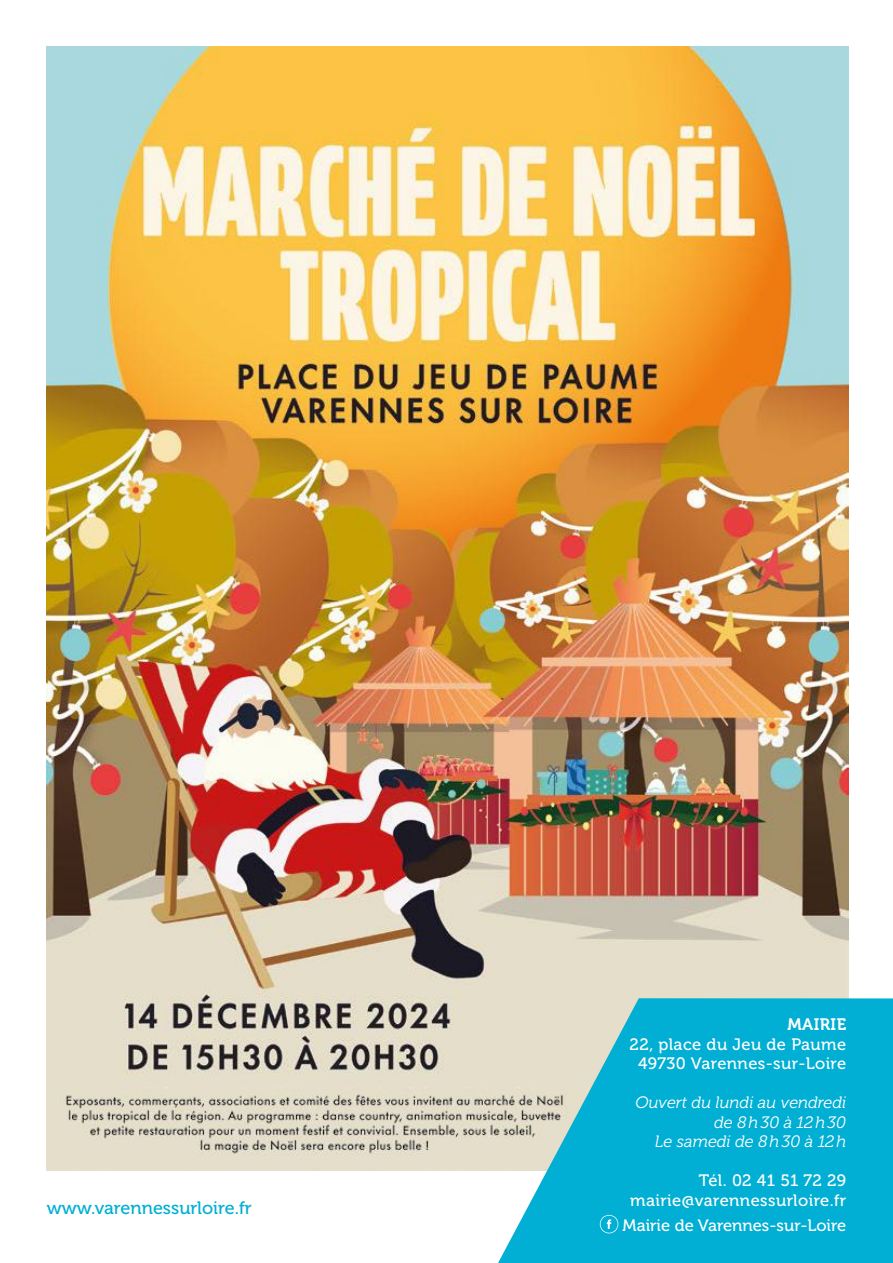
<style>
.page{position:relative;width:893px;height:1263px;background:#fff}
.page>*{position:absolute;margin:0;border:0;box-sizing:border-box;transform-origin:0 0}
.t1{font:18px "Museo 500";color:#00afd3}
.t2{font:16.5px/19.5px "Museo 500";letter-spacing:.025em;color:#fff;text-align:center}
.t3{font:italic 16.5px/19.5px "Museo 300";color:#fff;text-align:right}
.t4{font:16.5px "Museo 500";color:#fff}
.t5{font:16.5px "Museo 700";letter-spacing:.025em;color:#fff}
</style>
<div class="page">
<img style="left:47px;top:46px;width:801px;height:1124px">
<img style="left:59px;top:1087px;width:439px;height:77px">
<svg style="left:498px;top:998px;width:395px;height:265px;fill:#00afd3"></svg>
<svg style="left:600px;top:1215px;width:18px;height:18px"></svg>
<p class="t1" style="left:47px;top:1198px;width:207px">www.varennessurloire.fr</p>
<p class="t5" style="left:787px;top:1015px;width:60px">MAIRIE</p>
<p class="t2" style="left:630px;top:1034px;width:218px">22, place du Jeu de Paume<br>49730 Varennes-sur-Loire</p>
<p class="t3" style="left:635px;top:1093px;width:212px">Ouvert du lundi au vendredi de 8h30 à 12h30<br>Le samedi de 8h30 à 12h</p>
<p class="t2" style="left:630px;top:1171px;width:217px;text-align:right">Tél. 02 41 51 72 29 mairie@varennessurloire.fr</p>
<p class="t4" style="left:623px;top:1216px;width:225px">Mairie de Varennes-sur-Loire</p>
</div>
